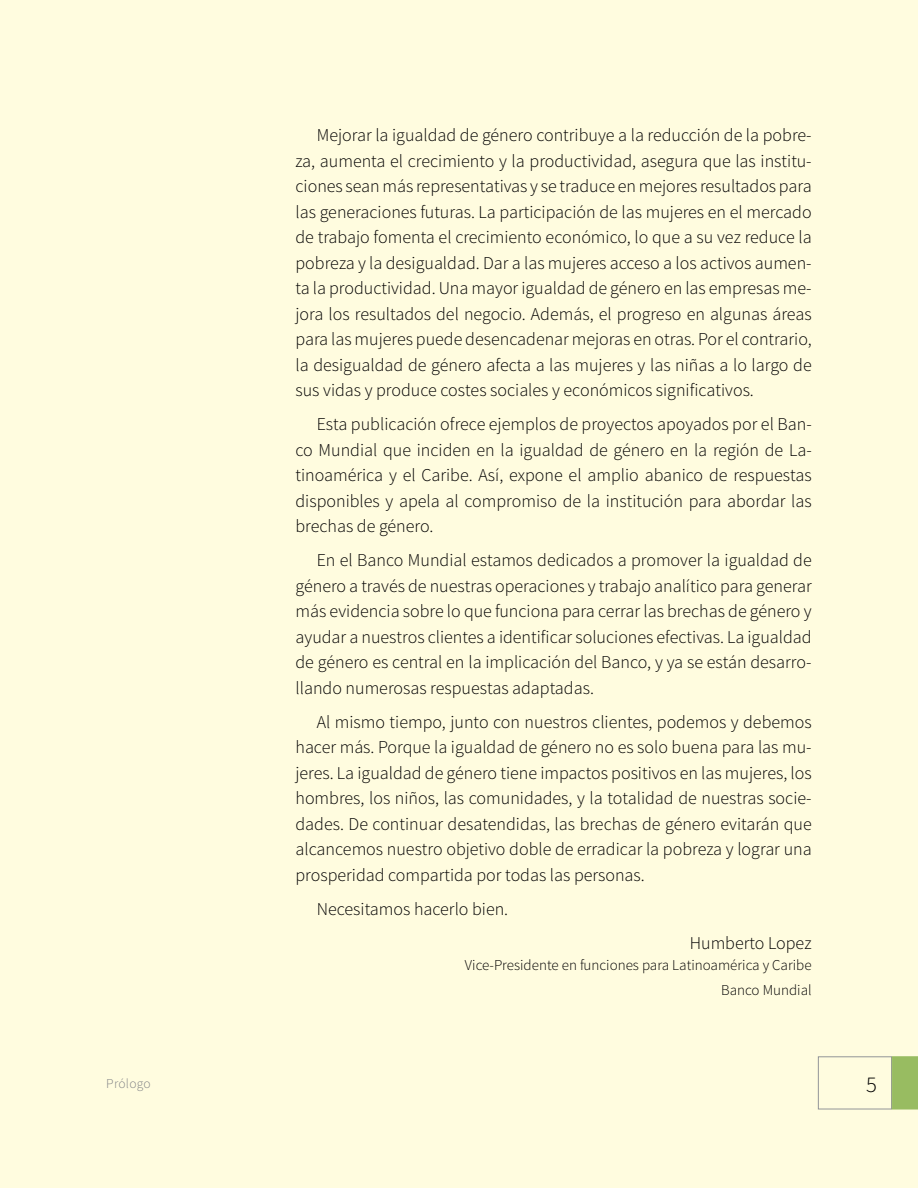
<style>
.page{position:relative;width:918px;height:1188px;background:#fffcdf}
.page>*{position:absolute;margin:0;border:0;box-sizing:border-box;transform-origin:0 0}
.t1{font:300 22.5px "Source Sans Pro";color:#000}
.t2{font:300 18px/25.5px "Source Sans Pro";color:#000;text-align:justify}
.t3{font:300 15px/25.5px "Source Sans Pro";color:#000;text-align:right}
.t4{font:300 13.5px "Source Sans Pro";letter-spacing:.02em;color:#808285}
</style>
<div class="page">
<div style="left:818px;top:1056px;width:74px;height:53px;border:1px solid #939598"></div>
<svg style="left:892px;top:1056px;width:26px;height:53px"></svg>
<p class="t2" style="left:296px;top:122px;width:518px;text-indent:21px">Mejorar la igualdad de género contribuye a la reducción de la pobre&shy;za, aumenta el crecimiento y la productividad, asegura que las institu&shy;ciones sean más representativas y se traduce en mejores resultados para las generaciones futuras. La participación de las mujeres en el mercado de trabajo fomenta el crecimiento económico, lo que a su vez reduce la pobreza y la desigualdad. Dar a las mujeres acceso a los activos aumen&shy;ta la productividad. Una mayor igualdad de género en las empresas me&shy;jora los resultados del negocio. Además, el progreso en algunas áreas para las mujeres puede desencadenar mejoras en otras. Por el contrario, la desigualdad de género afecta a las mujeres y las niñas a lo largo de sus vidas y produce costes sociales y económicos significativos.</p>
<p class="t2" style="left:296px;top:412px;width:518px;text-indent:21px">Esta publicación ofrece ejemplos de proyectos apoyados por el Ban&shy;co Mundial que inciden en la igualdad de género en la región de La&shy;tinoamérica y el Caribe. Así, expone el amplio abanico de respuestas disponibles y apela al compromiso de la institución para abordar las brechas de género.</p>
<p class="t2" style="left:296px;top:548px;width:518px;text-indent:21px">En el Banco Mundial estamos dedicados a promover la igualdad de género a través de nuestras operaciones y trabajo analítico para generar más evidencia sobre lo que funciona para cerrar las brechas de género y ayudar a nuestros clientes a identificar soluciones efectivas. La igualdad de género es central en la implicación del Banco, y ya se están desarro&shy;llando numerosas respuestas adaptadas.</p>
<p class="t2" style="left:296px;top:709px;width:518px;text-indent:21px">Al mismo tiempo, junto con nuestros clientes, podemos y debemos hacer más. Porque la igualdad de género no es solo buena para las mu&shy;jeres. La igualdad de género tiene impactos positivos en las mujeres, los hombres, los niños, las comunidades, y la totalidad de nuestras socie&shy;dades. De continuar desatendidas, las brechas de género evitarán que alcancemos nuestro objetivo doble de erradicar la pobreza y lograr una prosperidad compartida por todas las personas.</p>
<p class="t2" style="left:317px;top:896px;width:193px">Necesitamos hacerlo bien.</p>
<p class="t2" style="left:690px;top:930px;width:123px">Humberto Lopez</p>
<p class="t3" style="left:465px;top:952px;width:348px">Vice-Presidente en funciones para Latinoamérica y Caribe<br>Banco Mundial</p>
<p class="t4" style="left:106px;top:1075px;width:46px">Prólogo</p>
<p class="t1" style="left:866px;top:1071px;width:12px">5</p>
</div>
